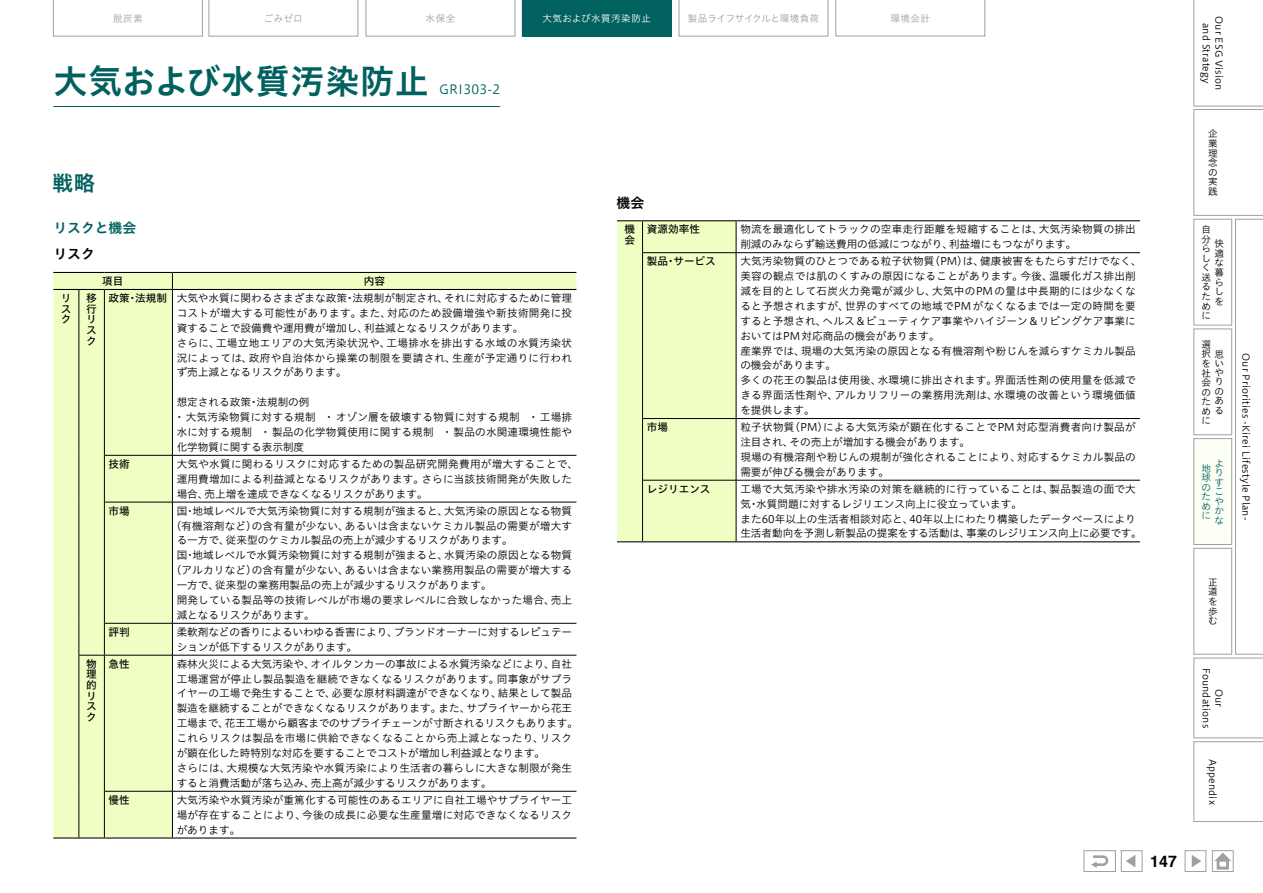
<style>
.page{position:relative;width:1263px;height:893px;background:#fff}
.page>*{position:absolute;margin:0;border:0;box-sizing:border-box;transform-origin:0 0}
.t1{font:34.05px "Hiragino UD Sans Std W6";letter-spacing:.02em;color:#00615f}
.t2{font:21.3px "Hiragino UD Sans Std W6";color:#00615f}
.t3{font:700 15.9px "Helvetica";color:#000}
.t4{font:13.8px "Hiragino UD Sans Std W6";color:#00615f}
.t5{font:13.8px "Hiragino UD Sans Std W6";color:#000}
.t6{font:12.75px "Hiragino UD Sans Std W3";letter-spacing:.02em;color:#00615f}
.t7{font:10.65px/14.9px "Hiragino UD Sans Std W3";letter-spacing:.015em;color:#000}
.t8{font:10.65px/14.9px "Hiragino UD Sans Std W3";letter-spacing:-.01em;color:#000}
.t9{font:10.65px/10.6px "Hiragino UD Sans Std W5";color:#000}
.t10{font:9.6px/9.6px "Hiragino UD Sans Std W3";letter-spacing:.02em;color:#000;text-align:justify}
.t11{font:9.6px "Hiragino UD Sans Std W3";letter-spacing:.02em;color:#9fa0a0}
.t12{font:9.6px "Hiragino UD Sans Std W3";letter-spacing:-.015em;color:#9fa0a0}
.t13{font:9.6px/9.4px "Hiragino UD Sans Std W3";color:#00615f}
.t14{font:9.6px "Hiragino UD Sans Std W3";letter-spacing:.05em;color:#fff}
.s1{font-family:"Hiragino UD Sans Std W5"}
</style>
<div class="page">
<svg style="left:53px;top:273px;width:523px;height:564px"></svg>
<svg style="left:53px;top:272px;width:51px;height:1px"></svg>
<hr style="left:104px;top:272px;width:68px;height:1px;background:#000">
<hr style="left:172px;top:272px;width:404px;height:1px;background:#000">
<svg style="left:172px;top:273px;width:1px;height:16px"></svg>
<hr style="left:79px;top:290px;width:1px;height:165px;background:#000">
<hr style="left:104px;top:290px;width:1px;height:165px;background:#000">
<hr style="left:172px;top:290px;width:1px;height:165px;background:#000">
<hr style="left:79px;top:455px;width:1px;height:47px;background:#000">
<hr style="left:104px;top:455px;width:1px;height:47px;background:#000">
<hr style="left:172px;top:455px;width:404px;height:1px;background:#000">
<hr style="left:172px;top:455px;width:1px;height:47px;background:#000">
<hr style="left:79px;top:502px;width:1px;height:121px;background:#000">
<hr style="left:104px;top:502px;width:1px;height:121px;background:#000">
<hr style="left:172px;top:502px;width:1px;height:121px;background:#000">
<hr style="left:79px;top:623px;width:1px;height:32px;background:#000">
<hr style="left:104px;top:623px;width:1px;height:32px;background:#000">
<hr style="left:172px;top:623px;width:1px;height:32px;background:#000">
<hr style="left:79px;top:655px;width:1px;height:136px;background:#000">
<hr style="left:104px;top:655px;width:1px;height:136px;background:#000">
<hr style="left:172px;top:655px;width:1px;height:136px;background:#000">
<hr style="left:79px;top:791px;width:1px;height:46px;background:#000">
<hr style="left:104px;top:791px;width:1px;height:46px;background:#000">
<hr style="left:172px;top:791px;width:1px;height:46px;background:#000">
<svg style="left:53px;top:289px;width:51px;height:1px"></svg>
<hr style="left:104px;top:289px;width:68px;height:1px;background:#000">
<hr style="left:172px;top:289px;width:404px;height:1px;background:#000">
<hr style="left:104px;top:502px;width:68px;height:1px;background:#000">
<hr style="left:172px;top:502px;width:404px;height:1px;background:#000">
<hr style="left:104px;top:623px;width:68px;height:1px;background:#000">
<hr style="left:172px;top:623px;width:404px;height:1px;background:#000">
<svg style="left:79px;top:655px;width:25px;height:1px"></svg>
<hr style="left:104px;top:655px;width:68px;height:1px;background:#000">
<hr style="left:172px;top:655px;width:404px;height:1px;background:#000">
<hr style="left:104px;top:791px;width:68px;height:1px;background:#000">
<hr style="left:172px;top:791px;width:404px;height:1px;background:#000">
<hr style="left:104px;top:455px;width:68px;height:1px;background:#000">
<svg style="left:53px;top:837px;width:51px;height:1px"></svg>
<hr style="left:104px;top:837px;width:68px;height:1px;background:#000">
<hr style="left:172px;top:837px;width:404px;height:1px;background:#000">
<hr style="left:736px;top:221px;width:1px;height:31px;background:#000">
<hr style="left:736px;top:253px;width:1px;height:165px;background:#000">
<hr style="left:736px;top:419px;width:1px;height:61px;background:#000">
<hr style="left:736px;top:480px;width:1px;height:61px;background:#000">
<hr style="left:736px;top:252px;width:404px;height:1px;background:#000">
<hr style="left:736px;top:418px;width:404px;height:1px;background:#000">
<hr style="left:736px;top:480px;width:404px;height:1px;background:#000">
<hr style="left:736px;top:541px;width:404px;height:1px;background:#000">
<div style="left:617px;top:220px;width:119px;height:322px;background:#efffc4"></div>
<hr style="left:642px;top:220px;width:94px;height:1px;background:#000">
<hr style="left:736px;top:220px;width:404px;height:1px;background:#000">
<hr style="left:53px;top:106px;width:447px;height:1px;background:#00615f">
<div style="left:1185px;top:850px;width:21px;height:22px;background:#fff;border:1px solid #9fa0a0"></div>
<svg style="left:1192px;top:855px;width:9px;height:12px"></svg>
<div style="left:1121px;top:850px;width:21px;height:22px;background:#fff;border:1px solid #9fa0a0"></div>
<svg style="left:1126px;top:855px;width:9px;height:12px"></svg>
<div style="left:1212px;top:850px;width:21px;height:22px;background:#fff;border:1px solid #9fa0a0"></div>
<svg style="left:1214px;top:853px;width:17px;height:17px"></svg>
<div style="left:1084px;top:850px;width:32px;height:22px;background:#fff;border:1px solid #9fa0a0"></div>
<svg style="left:1091px;top:855px;width:17px;height:13px"></svg>
<svg style="left:1194px;top:0;width:69px;height:822px"></svg>
<svg style="left:209px;top:0;width:149px;height:36px"></svg>
<svg style="left:366px;top:0;width:149px;height:36px"></svg>
<svg style="left:679px;top:0;width:149px;height:36px"></svg>
<svg style="left:835px;top:0;width:150px;height:36px"></svg>
<svg style="left:53px;top:0;width:150px;height:36px"></svg>
<div style="left:522px;top:0;width:149px;height:36px;background:#00615f"></div>
<p class="t11" style="left:113px;top:11px;width:31px">脱炭素</p>
<p class="t11" style="left:264px;top:11px;width:40px">ごみゼロ</p>
<p class="t11" style="left:426px;top:11px;width:31px">水保全</p>
<p class="t14" style="left:542px;top:11px;width:110px">大気および水質汚染防止</p>
<p class="t12" style="left:688px;top:11px;width:133px">製品ライフサイクルと環境負荷</p>
<p class="t11" style="left:890px;top:11px;width:41px">環境会計</p>
<h1 class="t1" style="left:53px;top:55px;width:377px">大気および水質汚染防止</h1>
<p class="t6" style="left:439px;top:79px;width:63px">GRI303-2</p>
<h2 class="t2" style="left:52px;top:166px;width:44px">戦略</h2>
<p class="t4" style="left:53px;top:217px;width:84px">リスクと機会</p>
<p class="t5" style="left:53px;top:243px;width:43px">リスク</p>
<p class="t9" style="left:102px;top:275px;width:23px">項目</p>
<p class="t9" style="left:364px;top:275px;width:23px">内容</p>
<p class="t9" style="left:61px;top:292px;width:11px">リスク</p>
<p class="t9" style="left:86px;top:292px;width:12px">移行リスク</p>
<p class="t7" style="left:177px;top:290px;width:397px;text-indent:-68px"><span class="s1">政策・法規制</span> 大気や水質に関わるさまざまな政策・法規制が制定され、それに対応するために管理コストが増大する可能性があります。また、対応のため設備増強や新技術開発に投資することで設備費や運用費が増加し、利益減となるリスクがあります。<br>さらに、工場立地エリアの大気汚染状況や、工場排水を排出する水域の水質汚染状況によっては、政府や自治体から操業の制限を要請され、生産が予定通りに行われず売上減となるリスクがあります。</p>
<p class="t7" style="left:174px;top:394px;width:400px">想定される政策・法規制の例<br>・ 大気汚染物質に対する規制　・ オゾン層を破壊する物質に対する規制　・ 工場排水に対する規制　・ 製品の化学物質使用に関する規制　・ 製品の水関連環境性能や化学物質に関する表示制度</p>
<p class="t9" style="left:109px;top:458px;width:23px">技術</p>
<p class="t7" style="left:177px;top:456px;width:403px">大気や水質に関わるリスクに対応するための製品研究開発費用が増大することで、運用費増加による利益減となるリスクがあります。さらに当該技術開発が失敗した場合、売上増を達成できなくなるリスクがあります。</p>
<p class="t9" style="left:109px;top:505px;width:23px">市場</p>
<p class="t7" style="left:177px;top:503px;width:397px">国・地域レベルで大気汚染物質に対する規制が強まると、大気汚染の原因となる物質</p>
<p class="t7" style="left:171px;top:517px;width:403px">（有機溶剤など）の含有量が少ない、あるいは含まないケミカル製品の需要が増大す</p>
<p class="t7" style="left:177px;top:532px;width:338px">る一方で、従来型のケミカル製品の売上が減少するリスクがあります。</p>
<p class="t7" style="left:177px;top:547px;width:397px">国・地域レベルで水質汚染物質に対する規制が強まると、水質汚染の原因となる物質</p>
<p class="t7" style="left:171px;top:562px;width:403px">（アルカリなど）の含有量が少ない、あるいは含まない業務用製品の需要が増大する</p>
<p class="t7" style="left:177px;top:577px;width:316px">一方で、従来型の業務用製品の売上が減少するリスクがあります。</p>
<p class="t7" style="left:177px;top:592px;width:397px">開発している製品等の技術レベルが市場の要求レベルに合致しなかった場合、売上</p>
<p class="t7" style="left:177px;top:607px;width:140px">減となるリスクがあります。</p>
<p class="t9" style="left:109px;top:626px;width:23px">評判</p>
<p class="t8" style="left:177px;top:624px;width:397px">柔軟剤などの香りによるいわゆる香害により、ブランドオーナーに対するレピュテーションが低下するリスクがあります。</p>
<p class="t9" style="left:86px;top:658px;width:12px">物理的リスク</p>
<p class="t9" style="left:109px;top:658px;width:23px">急性</p>
<p class="t7" style="left:177px;top:656px;width:403px">森林火災による大気汚染や、オイルタンカーの事故による水質汚染などにより、自社工場運営が停止し製品製造を継続できなくなるリスクがあります。同事象がサプライヤーの工場で発生することで、必要な原材料調達ができなくなり、結果として製品製造を継続することができなくなるリスクがあります。また、サプライヤーから花王工場まで、花王工場から顧客までのサプライチェーンが寸断されるリスクもあります。これらリスクは製品を市場に供給できなくなることから売上減となったり、リスクが顕在化した時特別な対応を要することでコストが増加し利益減となります。<br>さらには、大規模な大気汚染や水質汚染により生活者の暮らしに大きな制限が発生すると消費活動が落ち込み、売上高が減少するリスクがあります。</p>
<p class="t9" style="left:109px;top:794px;width:23px">慢性</p>
<p class="t7" style="left:177px;top:792px;width:397px;text-align:justify">大気汚染や水質汚染が重篤化する可能性のあるエリアに自社工場やサプライヤー工場が存在することにより、今後の成長に必要な生産量増に対応できなくなるリスクがあります。</p>
<p class="t5" style="left:617px;top:192px;width:29px">機会</p>
<p class="t9" style="left:624px;top:223px;width:12px">機会</p>
<p class="t9" style="left:647px;top:223px;width:55px">資源効率性</p>
<p class="t7" style="left:740px;top:221px;width:397px">物流を最適化してトラックの空車走行距離を短縮することは、大気汚染物質の排出削減のみならず輸送費用の低減につながり、利益増にもつながります。</p>
<p class="t9" style="left:647px;top:255px;width:71px">製品・サービス</p>
<p class="t7" style="left:740px;top:253px;width:403px">大気汚染物質のひとつである粒子状物質（PM）は、健康被害をもたらすだけでなく、美容の観点では肌のくすみの原因になることがあります。今後、温暖化ガス排出削減を目的として石炭火力発電が減少し、大気中のPM の量は中長期的には少なくなると予想されますが、世界のすべての地域でPM がなくなるまでは一定の時間を要すると予想され、ヘルス＆ビューティケア事業やハイジーン＆リビングケア事業においてはPM対応商品の機会があります。<br>産業界では、現場の大気汚染の原因となる有機溶剤や粉じんを減らすケミカル製品の機会があります。<br>多くの花王の製品は使用後、水環境に排出されます。界面活性剤の使用量を低減できる界面活性剤や、アルカリフリーの業務用洗剤は、水環境の改善という環境価値を提供します。</p>
<p class="t9" style="left:647px;top:421px;width:23px">市場</p>
<p class="t7" style="left:740px;top:419px;width:397px">粒子状物質（PM）による大気汚染が顕在化することでPM 対応型消費者向け製品が注目され、その売上が増加する機会があります。<br>現場の有機溶剤や粉じんの規制が強化されることにより、対応するケミカル製品の需要が伸びる機会があります。</p>
<p class="t9" style="left:647px;top:483px;width:65px">レジリエンス</p>
<p class="t7" style="left:740px;top:481px;width:403px">工場で大気汚染や排水汚染の対策を継続的に行っていることは、製品製造の面で大気・水質問題に対するレジリエンス向上に役立っています。<br>また60年以上の生活者相談対応と、40年以上にわたり構築したデータベースにより生活者動向を予測し新製品の提案をする活動は、事業のレジリエンス向上に必要です。</p>
<h3 class="t3" style="left:1150px;top:848px;width:28px">147</h3>
<p class="t10" style="left:1226px;top:16px;width:76px;line-height:12.8px;text-align:center;rotate:90deg">Our ESG Vision and Strategy</p>
<p class="t10" style="left:1208px;top:128px;width:11px">企業理念の実践</p>
<p class="t10" style="left:1201px;top:224px;width:11px;text-align:left">自分らしく送るために</p>
<p class="t10" style="left:1214px;top:238px;width:11px">快適な暮らしを</p>
<p class="t10" style="left:1201px;top:339px;width:11px">選</p>
<p class="t10" style="left:1201px;top:349px;width:23px;text-align:left">択思をい社や会りののたあめる</p>
<p class="t10" style="left:1201px;top:415px;width:10px">に</p>
<p class="t13" style="left:1214px;top:458px;width:11px">よりすこやかな</p>
<p class="t13" style="left:1201px;top:463px;width:11px;text-align:justify">地球のために</p>
<p class="t10" style="left:1251px;top:353px;width:169px;rotate:90deg">Our Priorities -Kirei Lifestyle Plan-</p>
<p class="t10" style="left:1208px;top:577px;width:11px">正道を歩む</p>
<p class="t10" style="left:1226px;top:668px;width:62px;line-height:12.8px;text-align:center;rotate:90deg">Our<br>Foundations</p>
<p class="t10" style="left:1218px;top:758px;width:48px;rotate:90deg">Appendix</p>
</div>
